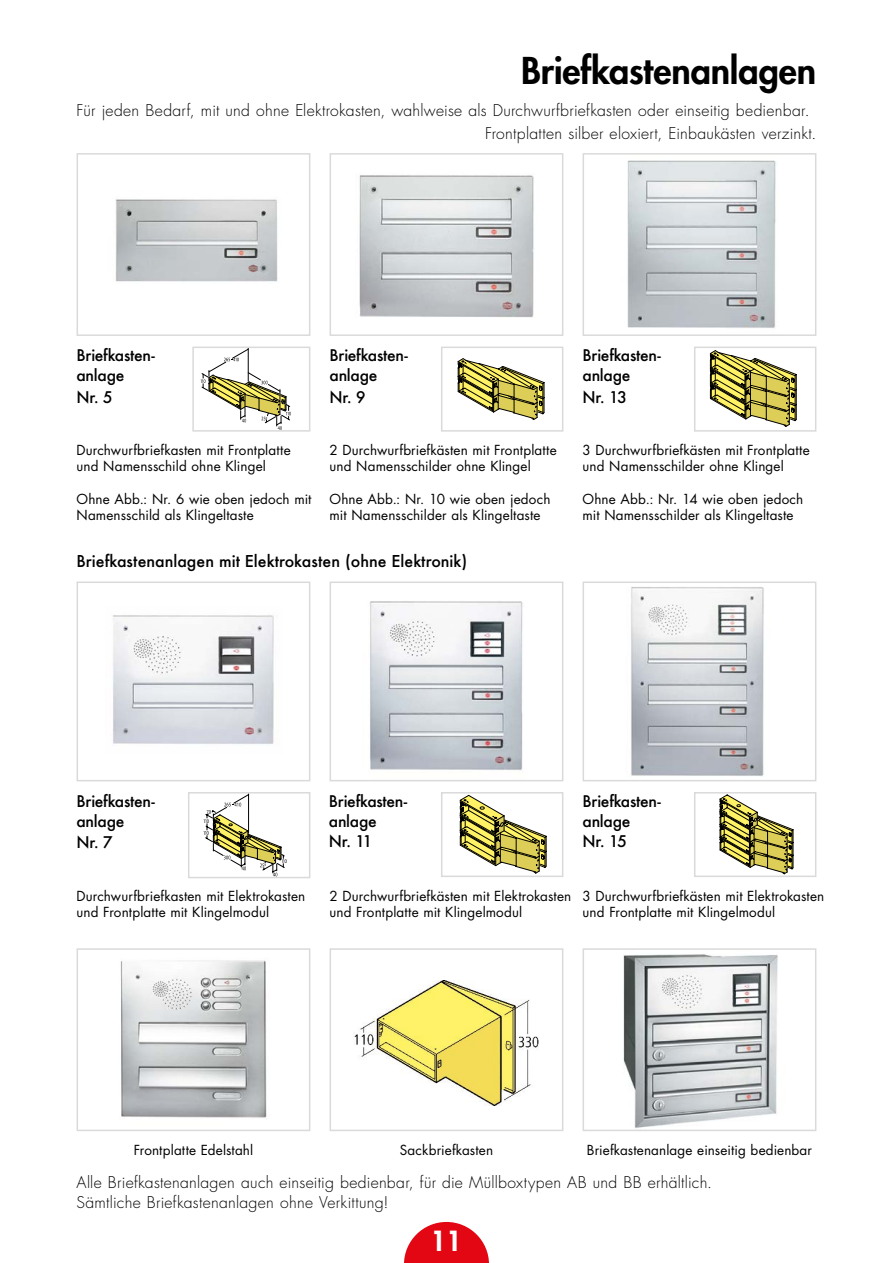
<style>
.page{position:relative;width:893px;height:1263px;background:#fff}
.page>*{position:absolute;margin:0;border:0;box-sizing:border-box;transform-origin:0 0}
.t1{font:800 36px "Futura";letter-spacing:-.005em;color:#000}
.t2{font:800 27px "Futura";color:#fff}
.t3{font:500 18px "Futura";color:#000}
.t4{font:500 17.7px/20.9px "Futura";letter-spacing:-.015em;color:#000}
.t5{font:300 15.75px/19.5px "Futura";letter-spacing:.015em;color:#000}
.t6{font:13.5px/16.2px "Futura";letter-spacing:.01em;color:#000}
</style>
<div class="page">
<img style="left:623px;top:954px;width:155px;height:174px">
<div style="left:583px;top:948px;width:233px;height:183px;border:2px solid #dadada"></div>
<div style="left:330px;top:948px;width:233px;height:183px;border:2px solid #dadada"></div>
<svg style="left:404px;top:1222px;width:85px;height:41px"></svg>
<img style="left:115px;top:199px;width:163px;height:83px">
<div style="left:77px;top:153px;width:233px;height:183px;border:2px solid #dadada"></div>
<svg style="left:201px;top:350px;width:90px;height:79px"></svg>
<div style="left:192px;top:347px;width:118px;height:85px;border:2px solid #dadada"></div>
<img style="left:359px;top:175px;width:175px;height:143px">
<div style="left:330px;top:153px;width:233px;height:183px;border:2px solid #dadada"></div>
<svg style="left:457px;top:358px;width:88px;height:62px"></svg>
<div style="left:441px;top:347px;width:122px;height:85px;border:2px solid #dadada"></div>
<svg style="left:710px;top:350px;width:87px;height:77px"></svg>
<div style="left:694px;top:347px;width:122px;height:85px;border:2px solid #dadada"></div>
<img style="left:627px;top:160px;width:149px;height:168px">
<div style="left:583px;top:153px;width:233px;height:183px;border:2px solid #dadada"></div>
<svg style="left:203px;top:795px;width:84px;height:80px"></svg>
<div style="left:188px;top:792px;width:122px;height:86px;border:2px solid #dadada"></div>
<svg style="left:460px;top:795px;width:87px;height:79px"></svg>
<div style="left:441px;top:792px;width:122px;height:85px;border:2px solid #dadada"></div>
<svg style="left:719px;top:795px;width:75px;height:79px"></svg>
<div style="left:694px;top:792px;width:122px;height:85px;border:2px solid #dadada"></div>
<img style="left:113px;top:615px;width:161px;height:129px">
<div style="left:77px;top:581px;width:233px;height:200px;border:2px solid #dadada"></div>
<img style="left:370px;top:601px;width:153px;height:171px">
<div style="left:330px;top:581px;width:233px;height:200px;border:2px solid #dadada"></div>
<img style="left:631px;top:587px;width:133px;height:189px">
<div style="left:583px;top:581px;width:233px;height:200px;border:2px solid #dadada"></div>
<img style="left:120px;top:960px;width:147px;height:158px">
<div style="left:77px;top:948px;width:233px;height:183px;border:2px solid #dadada"></div>
<img style="left:354px;top:980px;width:184px;height:125px">
<h1 class="t1" style="left:521px;top:46px;width:297px">Briefkastenanlagen</h1>
<p class="t5" style="left:485px;top:100px;width:333px;line-height:22.5px;text-indent:-409px">Für jeden Bedarf, mit und ohne Elektrokasten, wahlweise als Durchwurfbriefkasten oder einseitig bedienbar.<br>Frontplatten silber eloxiert, Einbaukästen verzinkt.</p>
<h3 class="t4" style="left:77px;top:345px;width:80px">Briefkasten&shy;anlage<br>Nr. 5</h3>
<h3 class="t4" style="left:330px;top:345px;width:80px">Briefkasten&shy;anlage<br>Nr. 9</h3>
<h3 class="t4" style="left:583px;top:345px;width:80px">Briefkasten&shy;anlage<br>Nr. 13</h3>
<p class="t6" style="left:77px;top:442px;width:216px">Durchwurfbriefkasten mit Frontplatte und Namensschild ohne Klingel</p>
<p class="t6" style="left:77px;top:490px;width:236px">Ohne Abb.: Nr. 6 wie oben jedoch mit<br>Namensschild als Klingeltaste</p>
<p class="t6" style="left:330px;top:442px;width:229px">2 Durchwurfbriefkästen mit Frontplatte und Namensschilder ohne Klingel</p>
<p class="t6" style="left:330px;top:490px;width:222px">Ohne Abb.: Nr. 10 wie oben jedoch mit Namensschilder als Klingeltaste</p>
<h3 class="t3" style="left:77px;top:550px;width:392px">Briefkastenanlagen mit Elektrokasten (ohne Elektronik)</h3>
<p class="t6" style="left:583px;top:442px;width:229px">3 Durchwurfbriefkästen mit Frontplatte und Namensschilder ohne Klingel</p>
<p class="t6" style="left:583px;top:490px;width:222px">Ohne Abb.: Nr. 14 wie oben jedoch mit Namensschilder als Klingeltaste</p>
<h3 class="t4" style="left:77px;top:790px;width:80px">Briefkasten&shy;anlage<br>Nr. 7</h3>
<p class="t6" style="left:77px;top:887px;width:230px">Durchwurfbriefkasten mit Elektrokasten und Frontplatte mit Klingelmodul</p>
<h3 class="t4" style="left:329px;top:790px;width:80px;line-height:20.2px">Briefkasten&shy;anlage<br>Nr. 11</h3>
<h3 class="t4" style="left:583px;top:790px;width:80px;line-height:20.2px">Briefkasten&shy;anlage<br>Nr. 15</h3>
<p class="t6" style="left:330px;top:887px;width:243px">2 Durchwurfbriefkästen mit Elektrokasten und Frontplatte mit Klingelmodul</p>
<p class="t6" style="left:583px;top:887px;width:243px">3 Durchwurfbriefkästen mit Elektrokasten und Frontplatte mit Klingelmodul</p>
<p class="t6" style="left:134px;top:1142px;width:121px">Frontplatte Edelstahl</p>
<p class="t6" style="left:400px;top:1142px;width:95px">Sackbriefkasten</p>
<p class="t6" style="left:587px;top:1142px;width:227px">Briefkastenanlage einseitig bedienbar</p>
<p class="t5" style="left:77px;top:1173px;width:637px">Alle Briefkastenanlagen auch einseitig bedienbar, für die Müllboxtypen AB und BB erhältlich.<br>Sämtliche Briefkastenanlagen ohne Verkittung!</p>
<h2 class="t2" style="left:430px;top:1223px;width:33px">11</h2>
</div>
